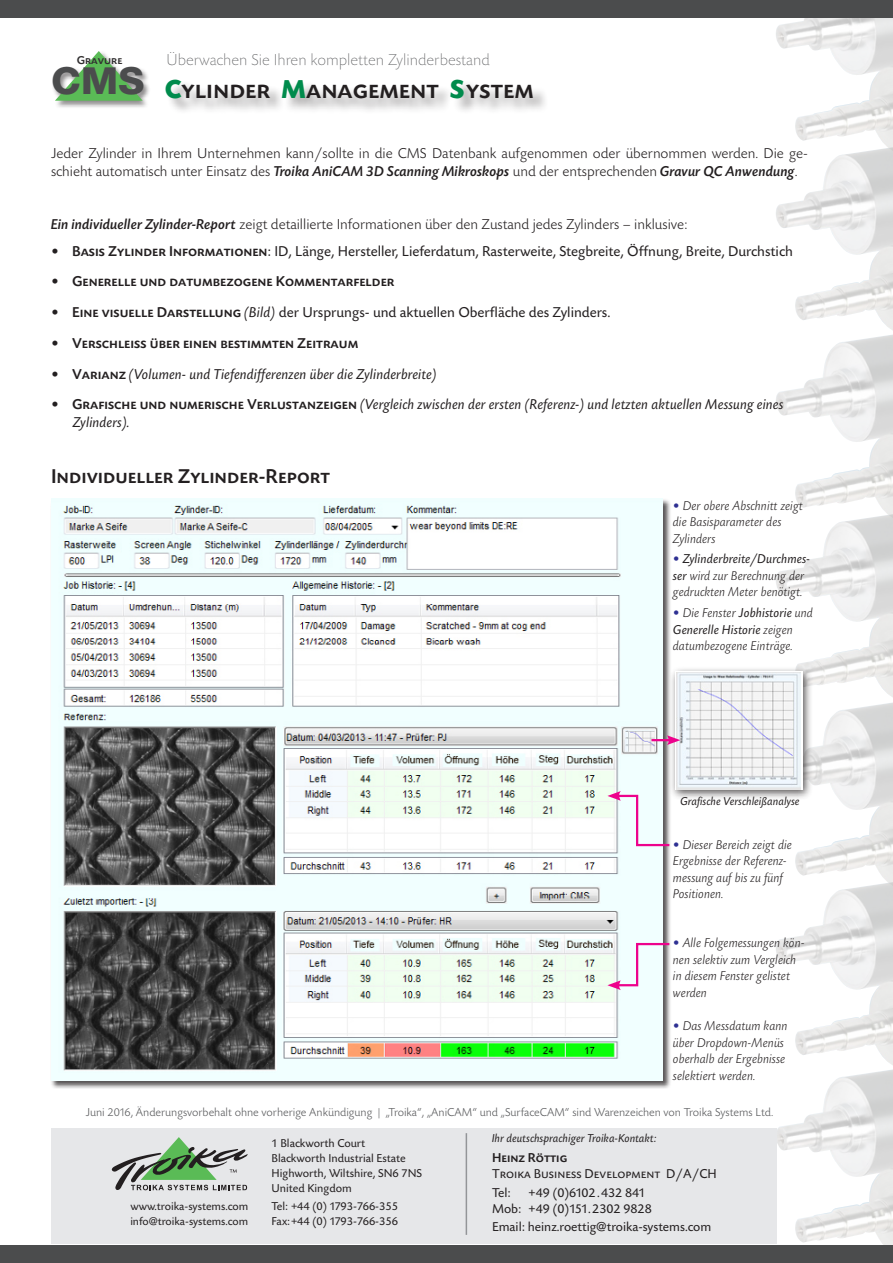
<style>
.page{position:relative;width:893px;height:1263px;background:#fff}
.page>*{position:absolute;margin:0;border:0;box-sizing:border-box;transform-origin:0 0}
.t1{font:700 expanded 35.55px "Europa Nr 2 SB";color:#4b4c4d;scale:1.05 1}
.t2{font:27.3px "Today SB Caps Med";color:#231f20}
.t3{font:21px "Today SB Caps Med";color:#231f20}
.t4{font:300 expanded 16.5px "Today SB";color:#57585a}
.t5{font:300 15px/18px "Today SB";color:#231f20}
.t6{font:15px "Today SB";color:#231f20}
.t7{font:italic 15px/18px "Today SB";color:#231f20}
.t8{font:15px "Today SB Caps Med";color:#231f20}
.t9{font:italic 300 13.5px/16.5px "Today SB";color:#231f20}
.t10{font:13.5px/16.2px "Today SB";color:#231f20}
.t11{font:13.5px "Today SB Caps";color:#231f20}
.t12{font:13.5px "Today SB Caps Med";color:#231f20}
.t13{font:12px/15px "Today SB";color:#231f20}
.t14{font:300 12px "Today SB";color:#57585a}
.t15{font:italic 12px "Today SB";color:#231f20}
.t16{font:12px "Today SB Caps Med";color:#312f30}
.t17{font:11.85px "Today SB";color:#231f20}
.t18{font:11.7px "Today SB";color:#231f20}
.s1{font-family:"Today SB";font-weight:700;color:#008b4c}
.s2{font-family:"Today SB Med Ita";font-weight:400}
.s3{font-family:"Today SB Caps Med"}
.s4{font-family:"Today SB"}
.s5{font-style:italic}
.s6{font-style:normal}
.s7{font-family:"Today SB Caps Med";font-style:normal}
.s8{color:#2e3092}
.s9{font-weight:400}
</style>
<div class="page">
<div style="left:51px;top:498px;width:621px;height:591px;background:#231f20;opacity:.75"></div>
<img style="left:51px;top:498px;width:612px;height:582px">
<img style="left:776px;top:519px;width:117px;height:178px">
<img style="left:776px;top:334px;width:117px;height:185px">
<img style="left:776px;top:1069px;width:117px;height:176px">
<img style="left:776px;top:152px;width:117px;height:179px">
<img style="left:776px;top:886px;width:117px;height:179px">
<img style="left:776px;top:18px;width:117px;height:134px">
<img style="left:795px;top:702px;width:98px;height:184px">
<div style="left:166px;top:80px;width:383px;height:35px;background:#231f20;opacity:.4"></div>
<div style="left:0;top:0;width:893px;height:18px;background:#4b4c4d"></div>
<div style="left:0;top:1245px;width:893px;height:18px;background:#4b4c4d"></div>
<svg style="left:607px;top:791px;width:65px;height:56px"></svg>
<svg style="left:607px;top:942px;width:65px;height:48px"></svg>
<div style="left:669px;top:666px;width:144px;height:134px;background:#231f20;opacity:.75"></div>
<div style="left:675px;top:672px;width:128px;height:118px;background:#fff"></div>
<img style="left:676px;top:673px;width:125px;height:117px">
<hr style="left:651px;top:739px;width:20px;height:2px;background:#ed028c">
<svg style="left:667px;top:735px;width:13px;height:10px"></svg>
<div style="left:51px;top:50px;width:100px;height:58px;background:#231f20;opacity:.51"></div>
<svg style="left:55px;top:51px;width:88px;height:50px"></svg>
<div style="left:51px;top:1128px;width:725px;height:116px;background:#e6e7e9"></div>
<svg style="left:112px;top:1137px;width:136px;height:53px"></svg>
<hr style="left:466px;top:1133px;width:1px;height:102px;background:#939598">
<p class="t16" style="left:77px;top:54px;width:47px">Gravure</p>
<h1 class="t1" style="left:51px;top:60px;width:91px">CMS</h1>
<p class="t4" style="left:166px;top:52px;width:325px">Überwachen Sie Ihren kompletten Zylinderbestand</p>
<h2 class="t2" style="left:165px;top:75px;width:371px"><span class="s1">C</span>ylinder <span class="s1">M</span>anagement <span class="s1">S</span>ystem</h2>
<p class="t5" style="left:51px;top:145px;width:758px">Jeder Zylinder in Ihrem Unternehmen kann/sollte in die CMS Datenbank aufgenommen oder übernommen werden. Die ge&shy;schieht automatisch unter Einsatz des <span class="s2">Troika AniCAM 3D Scanning Mikroskops</span> und der entsprechenden <span class="s2">Gravur QC Anwendung</span>.</p>
<p class="t5" style="left:51px;top:216px;width:638px"><span class="s2">Ein individueller Zylinder-Report</span> zeigt detaillierte Informationen über den Zustand jedes Zylinders – inklusive:</p>
<p class="t6" style="left:51px;top:243px;width:743px">• <span class="s3">Basis Zylinder Informationen</span>: ID, Länge, Hersteller, Lieferdatum, Rasterweite, Stegbreite, Öffnung, Breite, Durchstich</p>
<p class="t8" style="left:51px;top:274px;width:345px"><span class="s4">•</span> Generelle und datumbezogene Kommentarfelder</p>
<p class="t6" style="left:51px;top:304px;width:561px">• <span class="s3">Eine visuelle Darstellung</span> <span class="s5">(Bild)</span> der Ursprungs- und aktuellen Oberfläche des Zylinders.</p>
<p class="t8" style="left:51px;top:335px;width:309px"><span class="s4">•</span> Verschleiß über einen bestimmten Zeitraum</p>
<p class="t7" style="left:51px;top:365px;width:387px"><span class="s6">•</span> <span class="s7">Varianz</span> (Volumen- und Tiefendifferenzen über die Zylinderbreite)</p>
<p class="t7" style="left:73px;top:396px;width:712px;text-indent:-22px"><span class="s6">•</span> <span class="s7">Grafische und numerische Verlustanzeigen</span> (Vergleich zwischen der ersten (Referenz-) und letzten aktuellen Messung eines<br>Zylinders).</p>
<h3 class="t3" style="left:51px;top:465px;width:280px">Individueller Zylinder-Report</h3>
<p class="t9" style="left:673px;top:498px;width:131px"><span class="s8">•</span> Der obere Abschnitt zeigt die Basisparameter des<br>Zylinders</p>
<p class="t9" style="left:673px;top:551px;width:139px"><span class="s8">•</span> <span class="s9">Zylinderbreite/Durchmes&shy;ser</span> wird zur Berechnung der gedruckten Meter benötigt.</p>
<p class="t9" style="left:673px;top:605px;width:142px"><span class="s8">•</span> Die Fenster <span class="s9">Jobhistorie</span> und<br><span class="s9">Generelle Historie</span> zeigen datumbezogene Einträge.</p>
<p class="t15" style="left:680px;top:795px;width:121px">Grafische Verschleißanalyse</p>
<p class="t9" style="left:673px;top:837px;width:120px"><span class="s8">•</span> Dieser Bereich zeigt die<br>Ergebnisse der Referenz&shy;messung auf bis zu fünf<br>Positionen.</p>
<p class="t9" style="left:673px;top:935px;width:133px"><span class="s8">•</span> Alle Folgemessungen kön&shy;nen selektiv zum Vergleich in diesem Fenster gelistet werden</p>
<p class="t9" style="left:673px;top:1018px;width:116px"><span class="s8">•</span> Das Messdatum kann über Dropdown-Menüs oberhalb der Ergebnisse selektiert werden.</p>
<p class="t14" style="left:86px;top:1106px;width:689px">Juni 2016, Änderungsvorbehalt ohne vorherige Ankündigung | „Troika“, „AniCAM“ und „SurfaceCAM“ sind Warenzeichen von Troika Systems Ltd.</p>
<p class="t17" style="left:130px;top:1200px;width:120px">www.troika-systems.com</p>
<p class="t18" style="left:130px;top:1215px;width:119px">info@troika-systems.com</p>
<p class="t13" style="left:271px;top:1136px;width:152px">1 Blackworth Court<br>Blackworth Industrial Estate<br>Highworth, Wiltshire, SN6 7NS<br>United Kingdom</p>
<p class="t13" style="left:271px;top:1199px;width:128px">Tel: +44 (0) 1793-766-355<br>Fax:+44 (0) 1793-766-356</p>
<p class="t15" style="left:492px;top:1131px;width:166px">Ihr deutschsprachiger Troika-Kontakt:</p>
<p class="t12" style="left:492px;top:1151px;width:77px">Heinz Röttig</p>
<p class="t11" style="left:492px;top:1167px;width:226px">Troika Business Development D/A/CH</p>
<p class="t10" style="left:492px;top:1185px;width:20px">Tel:</p>
<p class="t10" style="left:492px;top:1185px;width:161px;text-indent:37px">+49 (0)6102.432 841<br>Mob: +49 (0)151.2302 9828</p>
<p class="t10" style="left:492px;top:1219px;width:221px">Email: heinz.roettig@troika-systems.com</p>
</div>
